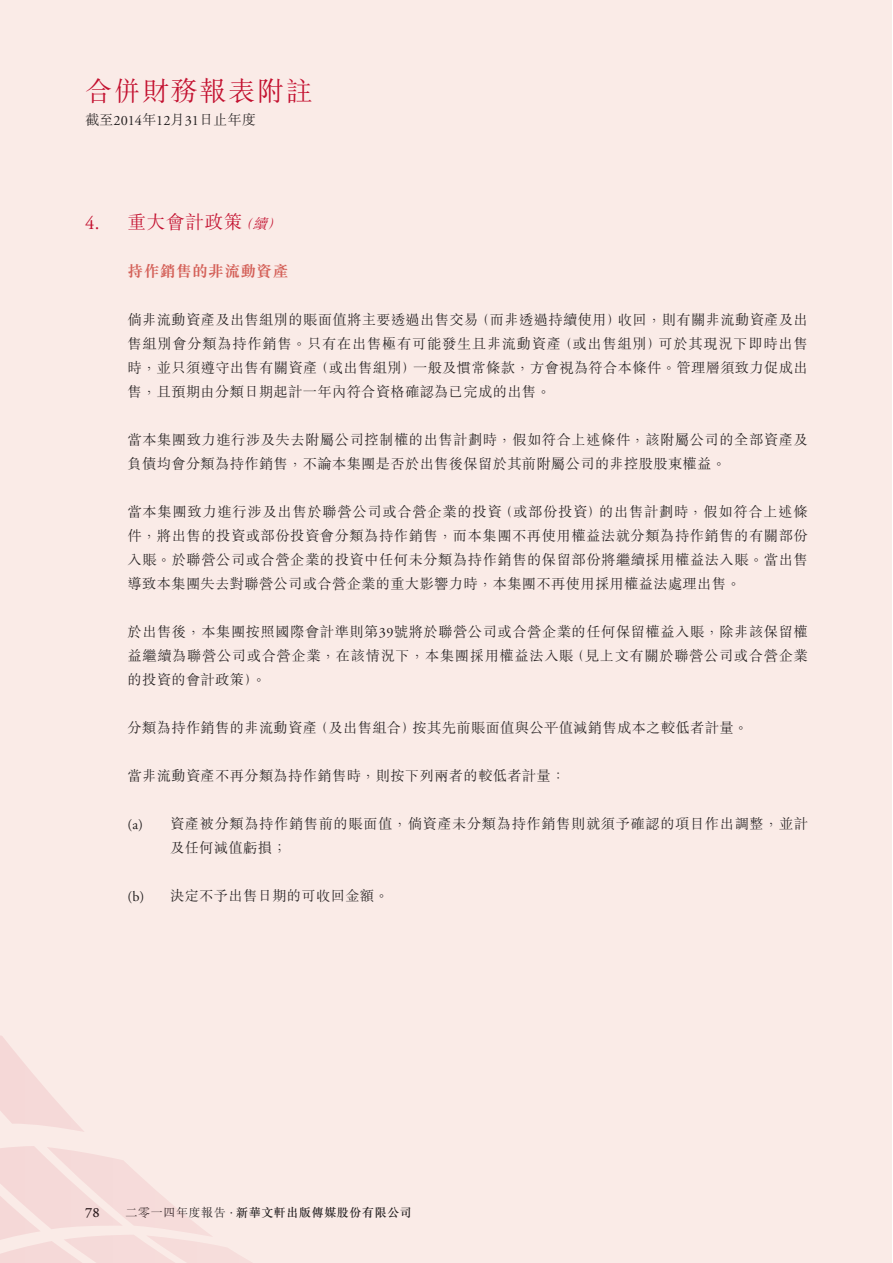
<style>
.page{position:relative;width:893px;height:1263px;background:#fff}
.page>*{position:absolute;margin:0;border:0;box-sizing:border-box;transform-origin:0 0}
.t1{font:300 27px "M Sung HK";letter-spacing:.06em;color:#c3102f}
.t2{font:300 18.75px "M Sung HK";letter-spacing:.025em;color:#c3102f}
.t3{font:700 15.75px "M Sung HK";letter-spacing:.025em;color:#d46159}
.t4{font:15px "Garamond Premr Pro Capt";color:#231f20}
.t5{font:300 14.25px/24px "M Sung HK";letter-spacing:.025em;color:#231f20;text-align:justify}
.t6{font:300 14.25px/24px "M Sung HK";letter-spacing:.045em;color:#231f20}
.t7{font:500 12px "M Sung HK";letter-spacing:.05em;color:#231f20}
.s1{font-family:"Adobe Garamond Pro";font-weight:400}
.s2{font-style:italic;font-size:14.25px}
.s3{font-weight:300}
.s4{font-family:"Frutiger LT Std";font-weight:300;font-stretch:condensed;font-size:13.5px}
</style>
<div class="page">
<div style="left:0;top:0;width:891px;height:1263px;background:#faebe7"></div>
<svg style="left:0;top:1146px;width:252px;height:117px"></svg>
<svg style="left:0;top:1036px;width:84px;height:96px"></svg>
<h1 class="t1" style="left:85px;top:72px;width:229px">合併財務報表附註</h1>
<p class="t5" style="left:85px;top:107px;width:172px">截至<span class="s1">2014</span>年<span class="s1">12</span>月<span class="s1">31</span>日止年度</p>
<h2 class="t2" style="left:85px;top:209px;width:203px"><span class="s1">4.</span> 重大會計政策<span class="s2">（續）</span></h2>
<p class="t3" style="left:128px;top:261px;width:162px">持作銷售的非流動資產</p>
<p class="t5" style="left:128px;top:307px;width:682px">倘非流動資產及出售組別的賬面值將主要透過出售交易（而非透過持續使用）收回，則有關非流動資產及出售組別會分類為持作銷售。只有在出售極有可能發生且非流動資產（或出售組別）可於其現況下即時出售時，並只須遵守出售有關資產（或出售組別）一般及慣常條款，方會視為符合本條件。管理層須致力促成出售，且預期由分類日期起計一年內符合資格確認為已完成的出售。</p>
<p class="t5" style="left:128px;top:427px;width:682px">當本集團致力進行涉及失去附屬公司控制權的出售計劃時，假如符合上述條件，該附屬公司的全部資產及負債均會分類為持作銷售，不論本集團是否於出售後保留於其前附屬公司的非控股股東權益。</p>
<p class="t5" style="left:128px;top:499px;width:682px">當本集團致力進行涉及出售於聯營公司或合營企業的投資（或部份投資）的出售計劃時，假如符合上述條件，將出售的投資或部份投資會分類為持作銷售，而本集團不再使用權益法就分類為持作銷售的有關部份入賬。於聯營公司或合營企業的投資中任何未分類為持作銷售的保留部份將繼續採用權益法入賬。當出售導致本集團失去對聯營公司或合營企業的重大影響力時，本集團不再使用採用權益法處理出售。</p>
<p class="t5" style="left:128px;top:619px;width:682px">於出售後，本集團按照國際會計準則第<span class="s1">39</span>號將於聯營公司或合營企業的任何保留權益入賬，除非該保留權益繼續為聯營公司或合營企業，在該情況下，本集團採用權益法入賬（見上文有關於聯營公司或合營企業的投資的會計政策）。</p>
<p class="t5" style="left:128px;top:715px;width:622px">分類為持作銷售的非流動資產（及出售組合）按其先前賬面值與公平值減銷售成本之較低者計量。</p>
<p class="t5" style="left:128px;top:763px;width:439px">當非流動資產不再分類為持作銷售時，則按下列兩者的較低者計量：</p>
<p class="t6" style="left:170px;top:811px;width:639px;text-indent:-43px"><span class="s1">(a)</span> 資產被分類為持作銷售前的賬面值，倘資產未分類為持作銷售則就須予確認的項目作出調整，並計及任何減值虧損；</p>
<p class="t5" style="left:128px;top:883px;width:263px"><span class="s1">(b)</span> 決定不予出售日期的可收回金額。</p>
<p class="t4" style="left:85px;top:1204px;width:16px">78</p>
<p class="t7" style="left:126px;top:1204px;width:288px"><span class="s3">二零一四年度報告</span> <span class="s4">·</span> 新華文軒出版傳媒股份有限公司</p>
</div>
